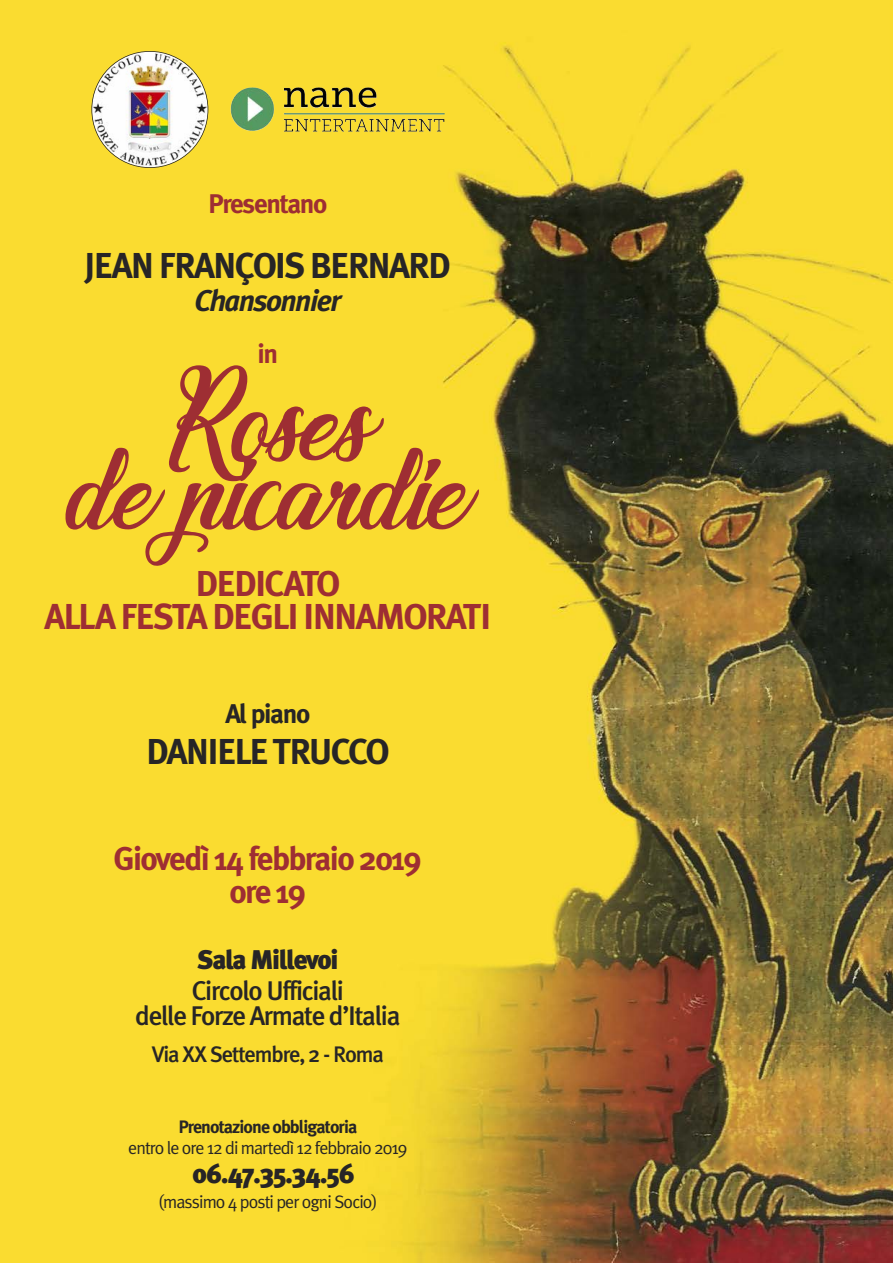
<style>
.page{position:relative;width:893px;height:1263px;background:#fff}
.page>*{position:absolute;margin:0;border:0;box-sizing:border-box;transform-origin:0 0}
.t1{font:213px "Special Valentine";color:#9e2e33}
.t2{font:700 36px "Meta Plus";letter-spacing:-.05em;color:#272526}
.t3{font:700 36px/33px "Meta Plus";letter-spacing:-.05em;color:#9e2e33;text-align:center}
.t4{font:700 33px/33px "Meta Plus";letter-spacing:-.05em;color:#9e2e33;text-align:center}
.t5{font:italic 700 30px "Meta Plus";letter-spacing:-.05em;color:#272526}
.t6{font:500 27px/24px "Meta Plus";letter-spacing:-.05em;color:#272526;text-align:center}
.t7{font:900 27px "Meta Plus";letter-spacing:-.05em;color:#272526}
.t8{font:700 27px "Meta Plus";letter-spacing:-.05em;color:#9e2e33}
.t9{font:700 27px "Meta Plus";letter-spacing:-.05em;color:#272526}
.t10{font:500 22.5px "Meta Plus";letter-spacing:-.05em;color:#272526}
.t11{font:18px "Meta Plus Normal";letter-spacing:-.05em;color:#272526}
.t12{font:700 18px "Meta Plus";letter-spacing:-.05em;color:#272526}
</style>
<div class="page">
<img style="left:0;top:0;width:893px;height:1263px">
<img style="left:92px;top:52px;width:116px;height:115px;border-radius:50%">
<div style="left:91px;top:51px;width:117px;height:117px;border:2px solid #272526;border-radius:50%"></div>
<img style="left:230px;top:68px;width:214px;height:83px">
<h3 class="t8" style="left:208px;top:187px;width:121px">Presentano</h3>
<h2 class="t2" style="left:85px;top:244px;width:368px">JEAN FRANÇOIS BERNARD</h2>
<h3 class="t5" style="left:195px;top:283px;width:148px">Chansonnier</h3>
<h3 class="t8" style="left:258px;top:338px;width:22px">in</h3>
<h1 class="t1" style="left:164px;top:262px;width:209px">Roses</h1>
<h1 class="t1" style="left:68px;top:331px;width:400px">de picardie</h1>
<h2 class="t3" style="left:44px;top:567px;width:449px">DEDICATO<br>ALLA FESTA DEGLI INNAMORATI</h2>
<h3 class="t9" style="left:225px;top:698px;width:86px">Al piano</h3>
<h2 class="t2" style="left:146px;top:730px;width:245px">DANIELE TRUCCO</h2>
<h3 class="t4" style="left:114px;top:842px;width:310px">Giovedì 14 febbraio 2019 ore 19</h3>
<h3 class="t7" style="left:197px;top:944px;width:143px">Sala Millevoi</h3>
<h3 class="t6" style="left:135px;top:979px;width:267px">Circolo Ufficiali<br>delle Forze Armate d’Italia</h3>
<p class="t10" style="left:152px;top:1041px;width:234px">Via XX Settembre, 2 - Roma</p>
<p class="t12" style="left:178px;top:1116px;width:180px">Prenotazione obbligatoria</p>
<p class="t11" style="left:128px;top:1137px;width:281px">entro le ore 12 di martedì 12 febbraio 2019</p>
<h3 class="t7" style="left:192px;top:1158px;width:164px">06.47.35.34.56</h3>
<p class="t11" style="left:158px;top:1191px;width:221px">(massimo 4 posti per ogni Socio)</p>
</div>
